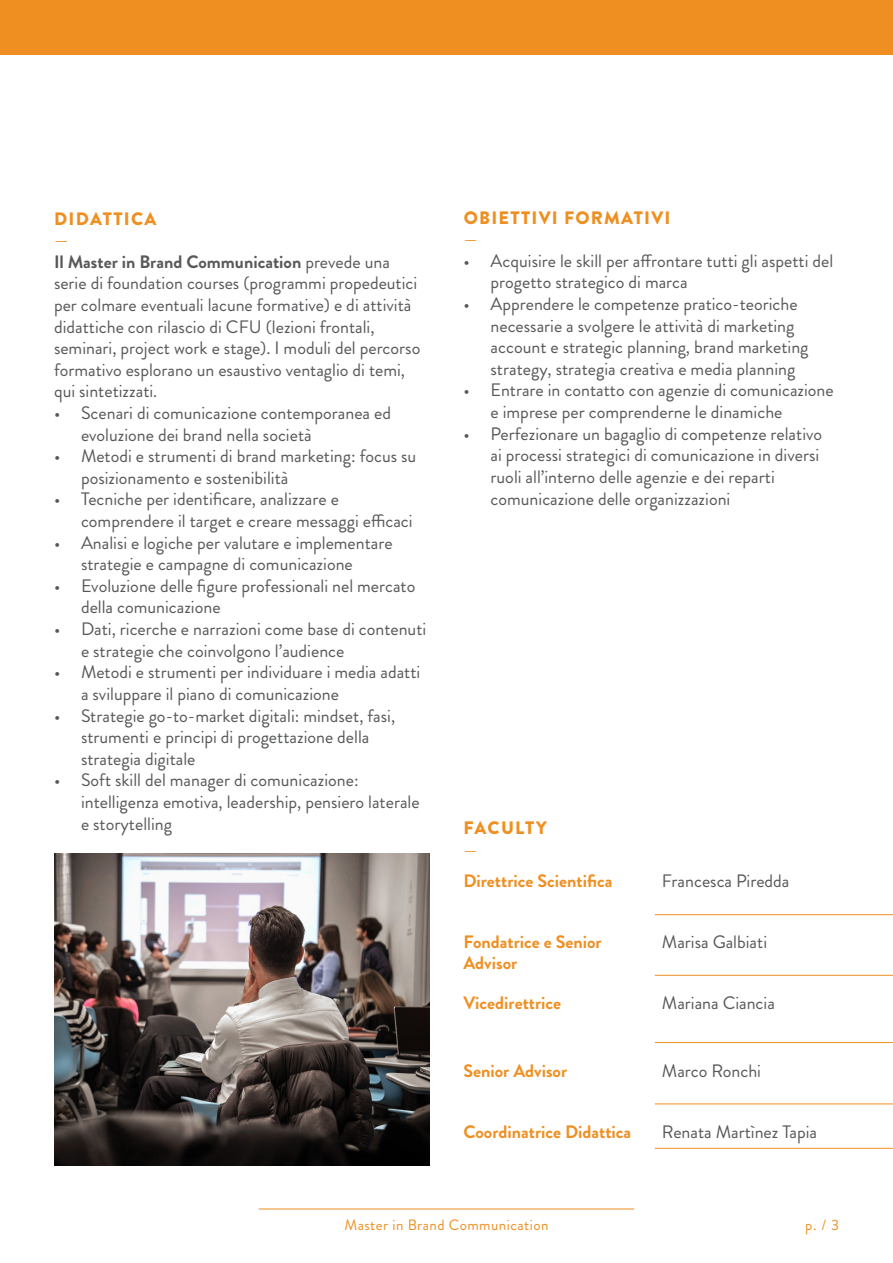
<style>
.page{position:relative;width:893px;height:1263px;background:#fff}
.page>*{position:absolute;margin:0;border:0;box-sizing:border-box;transform-origin:0 0}
.t1{font:18px/21.6px "Brandon Grotesque";color:#57585a}
.t2{font:700 18px/21.6px "Brandon Grotesque";color:#ef8f21}
.t3{font:900 18px "Brandon Grotesque";letter-spacing:.07em;color:#ef8f21}
.t4{font:18px "Brandon Grotesque";color:#ef8f21}
.t5{font:15px "Brandon Grotesque";letter-spacing:.03em;color:#ef8f21}
.s1{font-weight:700}
</style>
<div class="page">
<div style="left:0;top:0;width:893px;height:54px;background:#ef8f21"></div>
<hr style="left:655px;top:914px;width:238px;height:1px;background:#ef8f21">
<hr style="left:655px;top:975px;width:238px;height:1px;background:#ef8f21">
<hr style="left:655px;top:1042px;width:238px;height:1px;background:#ef8f21">
<hr style="left:655px;top:1103px;width:238px;height:1px;background:#ef8f21">
<hr style="left:655px;top:1148px;width:238px;height:1px;background:#ef8f21">
<hr style="left:259px;top:1208px;width:375px;height:1px;background:#ef8f21">
<img style="left:54px;top:853px;width:375px;height:312px">
<p class="t3" style="left:54px;top:206px;width:104px">DIDATTICA</p>
<p class="t4" style="left:54px;top:228px;width:16px">—</p>
<p class="t1" style="left:54px;top:251px;width:368px"><span class="s1">Il Master in Brand Communication</span> prevede una serie di foundation courses (programmi propedeutici per colmare eventuali lacune formative) e di attività didattiche con rilascio di CFU (lezioni frontali, seminari, project work e stage). I moduli del percorso formativo esplorano un esaustivo ventaglio di temi, qui sintetizzati.</p>
<p class="t1" style="left:81px;top:402px;width:312px;text-indent:-27px">• Scenari di comunicazione contemporanea ed evoluzione dei brand nella società</p>
<p class="t1" style="left:81px;top:445px;width:337px;text-indent:-27px">• Metodi e strumenti di brand marketing: focus su posizionamento e sostenibilità</p>
<p class="t1" style="left:81px;top:489px;width:333px;text-indent:-27px">• Tecniche per identificare, analizzare e comprendere il target e creare messaggi efficaci</p>
<p class="t1" style="left:81px;top:532px;width:313px;text-indent:-27px">• Analisi e logiche per valutare e implementare strategie e campagne di comunicazione</p>
<p class="t1" style="left:81px;top:575px;width:336px;text-indent:-27px">• Evoluzione delle figure professionali nel mercato della comunicazione</p>
<p class="t1" style="left:81px;top:618px;width:347px;text-indent:-27px">• Dati, ricerche e narrazioni come base di contenuti e strategie che coinvolgono l’audience</p>
<p class="t1" style="left:81px;top:661px;width:341px;text-indent:-27px">• Metodi e strumenti per individuare i media adatti a sviluppare il piano di comunicazione</p>
<p class="t1" style="left:81px;top:705px;width:316px;text-indent:-27px">• Strategie go-to-market digitali: mindset, fasi, strumenti e principi di progettazione della strategia digitale</p>
<p class="t1" style="left:81px;top:769px;width:340px;text-indent:-27px">• Soft skill del manager di comunicazione: intelligenza emotiva, leadership, pensiero laterale e storytelling</p>
<p class="t3" style="left:464px;top:205px;width:208px">OBIETTIVI FORMATIVI</p>
<p class="t4" style="left:464px;top:227px;width:16px">—</p>
<p class="t1" style="left:491px;top:250px;width:344px;text-indent:-27px">• Acquisire le skill per affrontare tutti gli aspetti del progetto strategico di marca</p>
<p class="t1" style="left:491px;top:293px;width:319px;text-indent:-27px">• Apprendere le competenze pratico-teoriche necessarie a svolgere le attività di marketing account e strategic planning, brand marketing strategy, strategia creativa e media planning</p>
<p class="t1" style="left:491px;top:380px;width:345px;text-indent:-27px">• Entrare in contatto con agenzie di comunicazione e imprese per comprenderne le dinamiche</p>
<p class="t1" style="left:491px;top:423px;width:333px;text-indent:-27px">• Perfezionare un bagaglio di competenze relativo ai processi strategici di comunicazione in diversi ruoli all’interno delle agenzie e dei reparti comunicazione delle organizzazioni</p>
<p class="t3" style="left:464px;top:815px;width:85px">FACULTY</p>
<p class="t4" style="left:463px;top:837px;width:16px">—</p>
<p class="t2" style="left:463px;top:870px;width:150px">Direttrice Scientifica</p>
<p class="t1" style="left:662px;top:870px;width:129px">Francesca Piredda</p>
<p class="t2" style="left:463px;top:931px;width:140px">Fondatrice e Senior<br>Advisor</p>
<p class="t2" style="left:463px;top:993px;width:99px">Vicedirettrice</p>
<p class="t1" style="left:662px;top:931px;width:107px">Marisa Galbiati</p>
<p class="t1" style="left:662px;top:993px;width:114px">Mariana Ciancia</p>
<p class="t2" style="left:463px;top:1060px;width:105px">Senior Advisor</p>
<p class="t1" style="left:662px;top:1060px;width:101px">Marco Ronchi</p>
<p class="t2" style="left:463px;top:1121px;width:169px">Coordinatrice Didattica</p>
<p class="t1" style="left:662px;top:1121px;width:157px">Renata Martìnez Tapia</p>
<p class="t5" style="left:344px;top:1214px;width:206px">Master in Brand Communication</p>
<p class="t5" style="left:805px;top:1214px;width:35px">p. / 3</p>
</div>
